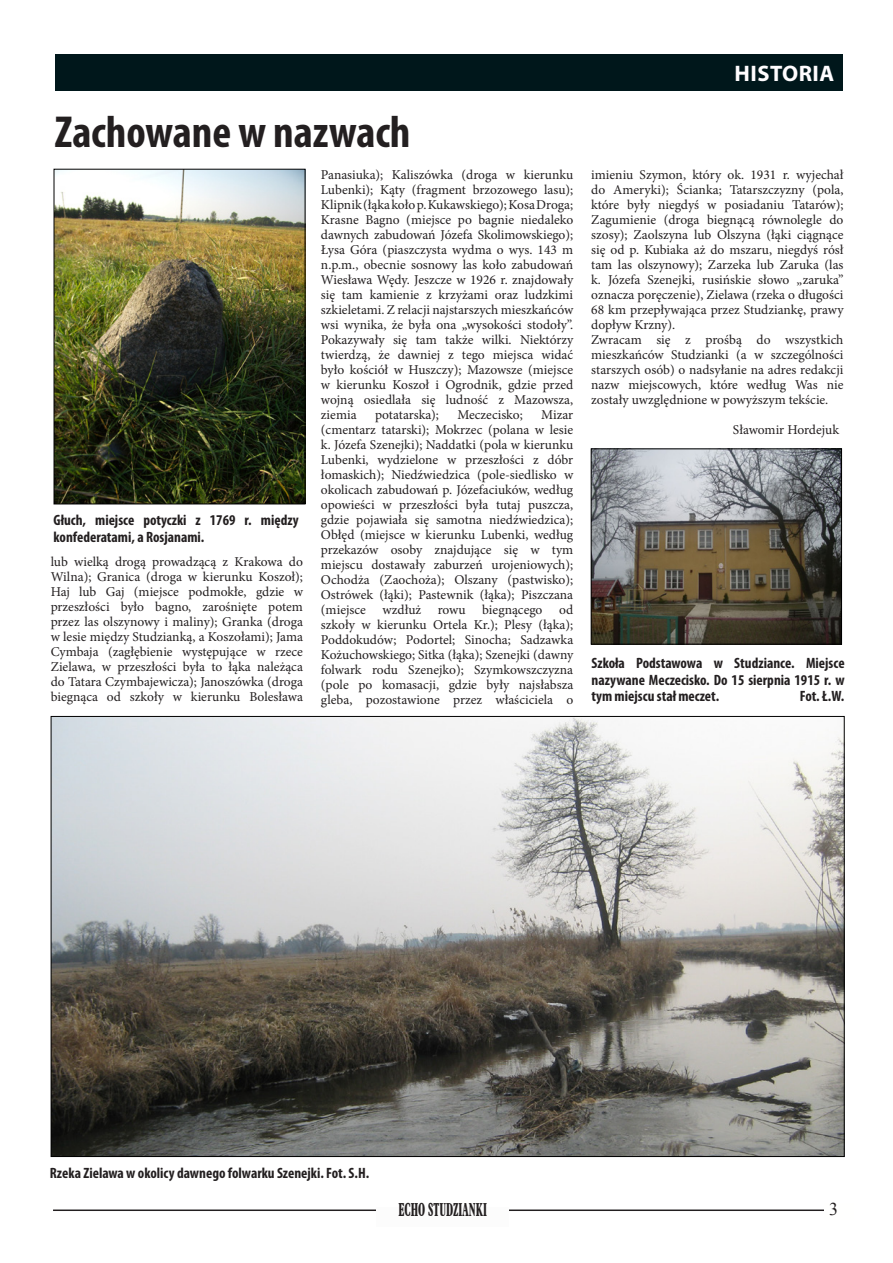
<style>
.page{position:relative;width:893px;height:1263px;background:#fff}
.page>*{position:absolute;margin:0;border:0;box-sizing:border-box;transform-origin:0 0}
.t1{font:700 condensed 45px "Myriad Pro";color:#231f20}
.t2{font:700 22.5px "Myriad Pro";color:#fffdff}
.t3{font:700 condensed 18px "Aldine 721 BT";color:#231f20;scale:.67 1}
.t4{font:18px "Times New Roman";color:#231f20}
.t5{font:700 condensed 15px/16.5px "Myriad Pro";color:#231f20}
.t6{font:13.5px/15px "Minion Pro";color:#231f20;text-align:justify}
</style>
<div class="page">
<hr style="left:53px;top:1209px;width:787px;height:2px;background:#231f20">
<div style="left:377px;top:1207px;width:132px;height:20px;background:#fcfcfc"></div>
<div style="left:825px;top:1203px;width:29px;height:16px;background:#fffffe"></div>
<div style="left:55px;top:54px;width:788px;height:37px;background:#00171b"></div>
<img style="left:53px;top:718px;width:790px;height:437px">
<img style="left:593px;top:450px;width:247px;height:192px">
<div style="left:591px;top:448px;width:251px;height:196px;border:1px solid #000"></div>
<img style="left:56px;top:171px;width:247px;height:331px">
<div style="left:54px;top:169px;width:251px;height:335px;border:1px solid #000"></div>
<h1 class="t1" style="left:55px;top:104px;width:357px">Zachowane w nazwach</h1>
<p class="t5" style="left:54px;top:512px;width:247px">Głuch, miejsce potyczki z 1769 r. między konfederatami, a Rosjanami.</p>
<p class="t6" style="left:51px;top:554px;width:254px">lub wielką drogą prowadzącą z Krakowa do Wilna); Granica (droga w kierunku Koszoł); Haj lub Gaj (miejsce podmokłe, gdzie w przeszłości było bagno, zarośnięte potem przez las olszynowy i maliny); Granka (droga w lesie między Studzianką, a Koszołami); Jama Cymbaja (zagłębienie występujące w rzece Zielawa, w przeszłości była to łąka należąca do Tatara Czymbajewicza); Janoszówka (droga biegnąca od szkoły w kierunku Bolesława</p>
<p class="t6" style="left:321px;top:167px;width:254px">Panasiuka); Kaliszówka (droga w kierunku Lubenki); Kąty (fragment brzozowego lasu); Klipnik (łąka koło p. Kukawskiego); Kosa Droga; Krasne Bagno (miejsce po bagnie niedaleko dawnych zabudowań Józefa Skolimowskiego); Łysa Góra (piaszczysta wydma o wys. 143 m n.p.m., obecnie sosnowy las koło zabudowań Wiesława Wędy. Jeszcze w 1926 r. znajdowały się tam kamienie z krzyżami oraz ludzkimi szkieletami. Z relacji najstarszych mieszkańców wsi wynika, że była ona „wysokości stodoły”.<br>Pokazywały się tam także wilki. Niektórzy twierdzą, że dawniej z tego miejsca widać było kościół w Huszczy); Mazowsze (miejsce w kierunku Koszoł i Ogrodnik, gdzie przed wojną osiedlała się ludność z Mazowsza, ziemia</p>
<p class="t6" style="left:375px;top:407px;width:66px">potatarska);</p>
<p class="t6" style="left:457px;top:407px;width:67px">Meczecisko;</p>
<p class="t6" style="left:321px;top:407px;width:254px;text-indent:220px">Mizar (cmentarz tatarski); Mokrzec (polana w lesie k. Józefa Szenejki); Naddatki (pola w kierunku Lubenki, wydzielone w przeszłości z dóbr łomaskich); Niedźwiedzica (pole-siedlisko w okolicach zabudowań p. Józefaciuków, według opowieści w przeszłości była tutaj puszcza, gdzie pojawiała się samotna niedźwiedzica); Obłęd (miejsce w kierunku Lubenki, według przekazów osoby znajdujące się w tym miejscu dostawały zaburzeń urojeniowych); Ochodża (Zaochoża); Olszany (pastwisko); Ostrówek (łąki); Pastewnik (łąka); Piszczana (miejsce wzdłuż rowu biegnącego od szkoły w kierunku Ortela Kr.); Plesy (łąka); Poddokudów; Podortel; Sinocha; Sadzawka Kożuchowskiego; Sitka (łąka); Szenejki (dawny folwark rodu Szenejko); Szymkowszczyzna (pole po komasacji, gdzie były najsłabsza gleba, pozostawione przez właściciela o</p>
<h2 class="t2" style="left:735px;top:59px;width:89px">HISTORIA</h2>
<p class="t6" style="left:591px;top:167px;width:254px;text-align:left">imieniu Szymon, który ok. 1931 r. wyjechał do Ameryki); Ścianka; Tatarszczyzny (pola, które były niegdyś w posiadaniu Tatarów); Zagumienie (droga biegnącą równolegle do szosy); Zaolszyna lub Olszyna (łąki ciągnące się od p. Kubiaka aż do mszaru, niegdyś rósł tam las olszynowy); Zarzeka lub Zaruka (las k. Józefa Szenejki, rusińskie słowo „zaruka” oznacza poręczenie), Zielawa (rzeka o długości 68 km przepływająca przez Studziankę, prawy dopływ Krzny).<br>Zwracam się z prośbą do wszystkich mieszkańców Studzianki (a w szczególności starszych osób) o nadsyłanie na adres redakcji nazw miejscowych, które według Was nie zostały uwzględnione w powyższym tekście.</p>
<p class="t6" style="left:733px;top:422px;width:108px">Sławomir Hordejuk</p>
<p class="t5" style="left:591px;top:655px;width:255px;text-align:justify">Szkoła Podstawowa w Studziance. Miejsce nazywane Meczecisko. Do 15 sierpnia 1915 r. w tym miejscu stał meczet.</p>
<p class="t5" style="left:800px;top:688px;width:46px">Fot. Ł.W.</p>
<p class="t5" style="left:50px;top:1164px;width:321px">Rzeka Zielawa w okolicy dawnego folwarku Szenejki. Fot. S.H.</p>
<h3 class="t3" style="left:398px;top:1198px;width:133px">ECHO STUDZIANKI</h3>
<h3 class="t4" style="left:829px;top:1197px;width:10px">3</h3>
</div>
